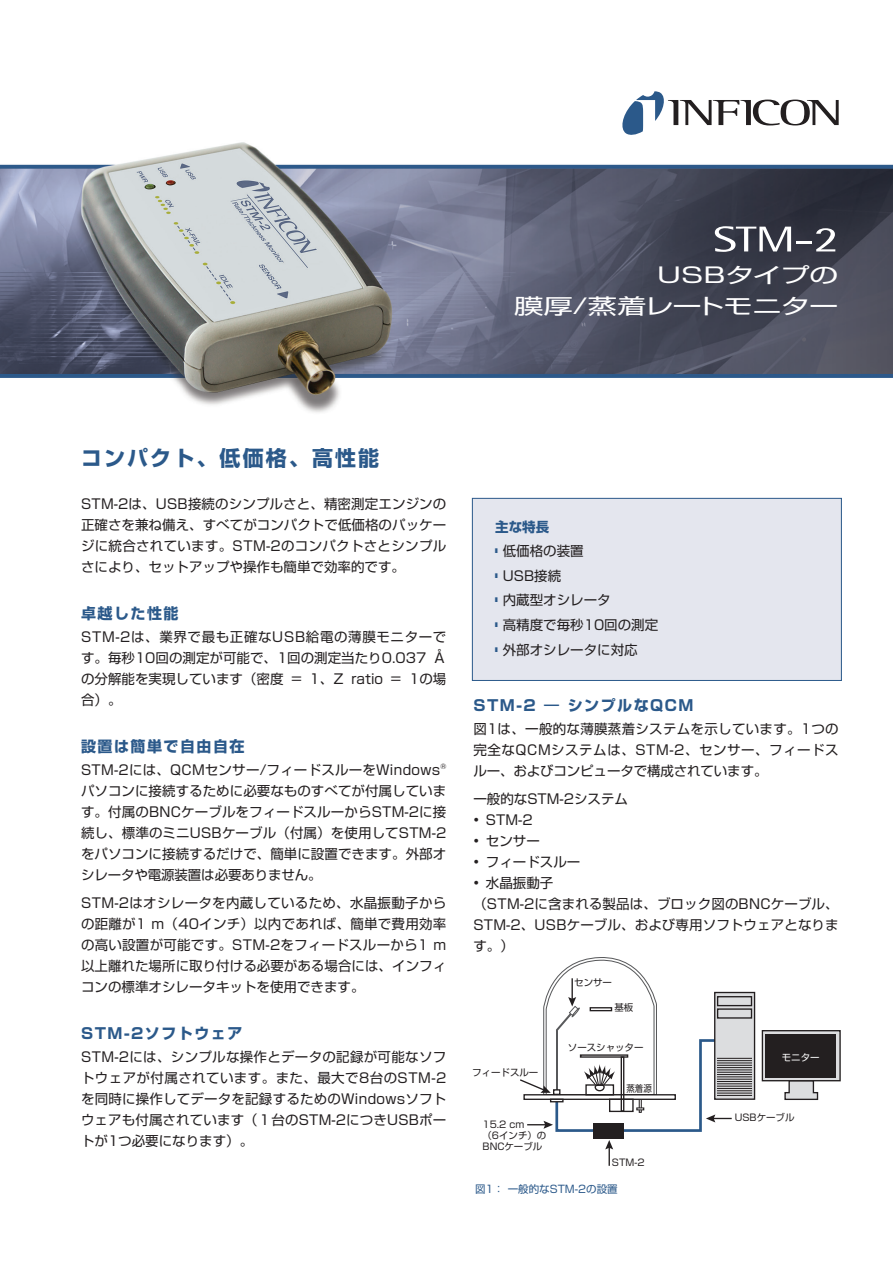
<style>
.page{position:relative;width:893px;height:1263px;background:#fff}
.page>*{position:absolute;margin:0;border:0;box-sizing:border-box;transform-origin:0 0}
.PRODUCT_NAME{font:36px "Rotis Semi Sans";color:#fff;scale:1.4 1}
.DESCRIPTOR{font:21px/31.5px "Shin Go Pro";letter-spacing:-.03em;color:#fff;text-align:right;scale:1.4 1}
.HEADLINE{font:700 21px "Shin Go Pro";letter-spacing:.1em;color:#2b598a}
.SUBHEAD{font:700 15px "Shin Go Pro";letter-spacing:.1em;color:#2b598a}
.COPY{font:13.5px/21px "Shin Go Pro";color:#231f20;text-align:justify}
.features_COPY{font:13.5px "Shin Go Pro";color:#231f20}
.features_HEAD{font:700 13.5px "Shin Go Pro";color:#2b598a}
.t1{font:10.5px "Shin Go Pro";color:#2b598a}
.t2{font:9.45px/10.8px "Shin Go Pro";color:#231f20}
.t3{font:9.45px "Shin Go Pro";color:#fff}
.t4{font:9.45px "Shin Go Pro";color:#231f20;scale:.9 1}
</style>
<div class="page">
<img style="left:0;top:142px;width:893px;height:271px">
<div style="left:472px;top:498px;width:369px;height:182px;background:#e4e6ee"></div>
<div style="left:472px;top:498px;width:370px;height:183px;border:1px solid #2b598a"></div>
<svg style="left:732px;top:994px;width:21px;height:104px"></svg>
<div style="left:714px;top:992px;width:41px;height:108px;border:1px solid #231f20"></div>
<div style="left:718px;top:997px;width:33px;height:8px;background:#dcdddf"></div>
<div style="left:717px;top:996px;width:35px;height:10px;border:1px solid #231f20"></div>
<div style="left:718px;top:1009px;width:33px;height:9px;background:#dcdddf"></div>
<div style="left:717px;top:1008px;width:35px;height:11px;border:1px solid #231f20"></div>
<hr style="left:717px;top:1058px;width:35px;height:1px;background:#231f20">
<hr style="left:717px;top:1060px;width:35px;height:1px;background:#231f20">
<hr style="left:717px;top:1062px;width:35px;height:1px;background:#231f20">
<hr style="left:717px;top:1065px;width:35px;height:1px;background:#231f20">
<hr style="left:717px;top:1067px;width:35px;height:1px;background:#231f20">
<hr style="left:717px;top:1069px;width:35px;height:1px;background:#231f20">
<hr style="left:717px;top:1072px;width:35px;height:1px;background:#231f20">
<hr style="left:717px;top:1074px;width:35px;height:1px;background:#231f20">
<hr style="left:717px;top:1076px;width:35px;height:1px;background:#231f20">
<hr style="left:717px;top:1079px;width:35px;height:1px;background:#231f20">
<hr style="left:717px;top:1081px;width:35px;height:1px;background:#231f20">
<hr style="left:717px;top:1083px;width:35px;height:1px;background:#231f20">
<hr style="left:717px;top:1085px;width:35px;height:2px;background:#231f20">
<hr style="left:717px;top:1088px;width:35px;height:1px;background:#231f20">
<hr style="left:717px;top:1090px;width:35px;height:1px;background:#231f20">
<hr style="left:717px;top:1092px;width:35px;height:1px;background:#231f20">
<hr style="left:717px;top:1095px;width:35px;height:1px;background:#231f20">
<svg style="left:784px;top:1081px;width:35px;height:19px"></svg>
<svg style="left:764px;top:1032px;width:75px;height:47px"></svg>
<div style="left:762px;top:1030px;width:79px;height:51px;border:1px solid #231f20"></div>
<div style="left:766px;top:1034px;width:70px;height:43px;background:#231f20"></div>
<div style="left:593px;top:1123px;width:31px;height:15px;background:#231f20"></div>
<svg style="left:520px;top:957px;width:212px;height:175px"></svg>
<svg style="left:605px;top:1140px;width:8px;height:26px"></svg>
<svg style="left:622px;top:91px;width:217px;height:44px"></svg>
<p class="PRODUCT_NAME" style="left:713px;top:218px;width:91px">STM-2</p>
<p class="DESCRIPTOR" style="left:514px;top:257px;width:233px">USBタイプの<br>膜厚/蒸着レートモニター</p>
<p class="HEADLINE" style="left:81px;top:441px;width:300px">コンパクト、低価格、高性能</p>
<p class="COPY" style="left:81px;top:491px;width:367px">STM-2は、USB接続のシンプルさと、精密測定エンジンの正確さを兼ね備え、すべてがコンパクトで低価格のパッケージに統合されています。STM-2のコンパクトさとシンプルさにより、セットアップや操作も簡単で効率的です。</p>
<p class="SUBHEAD" style="left:81px;top:601px;width:99px">卓越した性能</p>
<p class="COPY" style="left:81px;top:625px;width:367px">STM-2は、業界で最も正確なUSB給電の薄膜モニターです。毎秒10回の測定が可能で、1回の測定当たり0.037 Åの分解能を実現しています（密度 = 1、Z ratio = 1の場合）。</p>
<p class="SUBHEAD" style="left:81px;top:734px;width:165px">設置は簡単で自由自在</p>
<p class="COPY" style="left:81px;top:758px;width:367px">STM-2には、QCMセンサー/フィードスルーをWindows<sup>®</sup>パソコンに接続するために必要なものすべてが付属しています。付属のBNCケーブルをフィードスルーからSTM-2に接続し、標準のミニUSBケーブル（付属）を使用してSTM-2をパソコンに接続するだけで、簡単に設置できます。外部オシレータや電源装置は必要ありません。</p>
<p class="COPY" style="left:81px;top:891px;width:367px">STM-2はオシレータを内蔵しているため、水晶振動子からの距離が1 m（40インチ）以内であれば、簡単で費用効率の高い設置が可能です。STM-2をフィードスルーから1 m以上離れた場所に取り付ける必要がある場合には、インフィコンの標準オシレータキットを使用できます。</p>
<p class="SUBHEAD" style="left:81px;top:1021px;width:163px">STM-2ソフトウェア</p>
<p class="COPY" style="left:81px;top:1045px;width:367px">STM-2には、シンプルな操作とデータの記録が可能なソフトウェアが付属されています。また、最大で8台のSTM-2を同時に操作してデータを記録するためのWindowsソフトウェアも付属されています（１台のSTM-2につきUSBポートが1つ必要になります）。</p>
<p class="features_HEAD" style="left:495px;top:516px;width:55px">主な特長</p>
<p class="features_COPY" style="left:495px;top:540px;width:90px"><sup>■</sup> 低価格の装置</p>
<p class="features_COPY" style="left:495px;top:564px;width:68px"><sup>■</sup> USB接続</p>
<p class="features_COPY" style="left:495px;top:589px;width:117px"><sup>■</sup> 内蔵型オシレータ</p>
<p class="features_COPY" style="left:495px;top:614px;width:165px"><sup>■</sup> 高精度で毎秒10回の測定</p>
<p class="features_COPY" style="left:495px;top:638px;width:144px"><sup>■</sup> 外部オシレータに対応</p>
<p class="SUBHEAD" style="left:473px;top:693px;width:222px">STM-2 ― シンプルなQCM</p>
<p class="COPY" style="left:473px;top:717px;width:367px">図1は、一般的な薄膜蒸着システムを示しています。1つの完全なQCMシステムは、STM-2、センサー、フィードスルー、およびコンピュータで構成されています。</p>
<p class="COPY" style="left:473px;top:786px;width:156px">一般的なSTM-2システム</p>
<p class="COPY" style="left:473px;top:807px;width:61px">• STM-2</p>
<p class="COPY" style="left:473px;top:828px;width:68px">• センサー</p>
<p class="COPY" style="left:473px;top:849px;width:109px">• フィードスルー</p>
<p class="COPY" style="left:473px;top:870px;width:82px">• 水晶振動子</p>
<p class="COPY" style="left:473px;top:891px;width:367px">（STM-2に含まれる製品は、ブロック図のBNCケーブル、STM-2、USBケーブル、および専用ソフトウェアとなります。）</p>
<p class="t2" style="left:574px;top:976px;width:39px">センサー</p>
<p class="t2" style="left:614px;top:1001px;width:20px">基板</p>
<p class="t2" style="left:472px;top:1066px;width:68px">フィードスルー</p>
<p class="t2" style="left:568px;top:1041px;width:77px">ソースシャッター</p>
<p class="t4" style="left:626px;top:1080px;width:30px">蒸着源</p>
<p class="t2" style="left:482px;top:1118px;width:65px">15.2 cm<br>（6インチ）の<br>BNCケーブル</p>
<p class="t1" style="left:475px;top:1180px;width:144px">図1： 一般的なSTM-2の設置</p>
<p class="t2" style="left:612px;top:1156px;width:34px">STM-2</p>
<p class="t3" style="left:782px;top:1050px;width:39px">モニター</p>
<p class="t2" style="left:735px;top:1111px;width:61px">USBケーブル</p>
</div>
